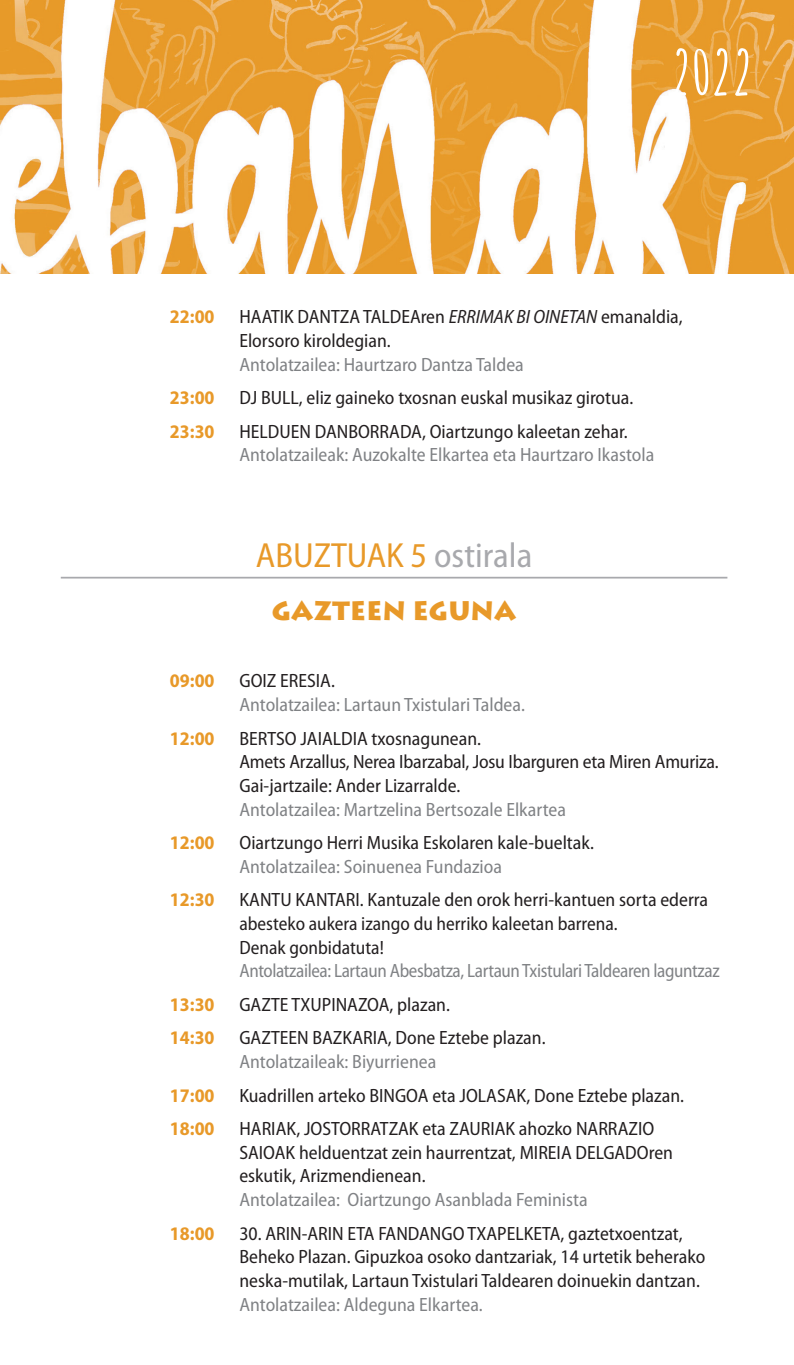
<style>
.page{position:relative;width:794px;height:1365px;background:#fff}
.page>*{position:absolute;margin:0;border:0;box-sizing:border-box;transform-origin:0 0}
.t1{font:700 60.9px "Amatic SC";color:#fff}
.t2{font:semi-condensed 35px "Myriad Pro";color:#e89929}
.t3{font:900 26.25px "Lithos Pro";color:#e89929}
.t4{font:semi-condensed 19.25px/23.6px "Myriad Pro";color:#231f20}
.t5{font:semi-condensed 19.25px "Myriad Pro";color:#808285}
.t6{font:semi-condensed 19.25px "Myriad Pro";letter-spacing:-.02em;color:#808285;scale:.96 1}
.t7{font:700 semi-condensed 19.25px "Myriad Pro";color:#e89929}
.s1{font-style:italic}
.s2{color:#a8a9ad}
</style>
<div class="page">
<img style="left:0;top:0;width:794px;height:274px">
<hr style="left:61px;top:576px;width:666px;height:2px;background:#a8a9ad">
<h1 class="t1" style="left:671px;top:26px;width:84px">2022</h1>
<p class="t7" style="left:170px;top:304px;width:46px">22:00</p>
<p class="t4" style="left:239px;top:305px;width:445px">HAATIK DANTZA TALDEAren <span class="s1">ERRIMAK BI OINETAN</span> emanaldia,<br>Elorsoro kiroldegian.</p>
<p class="t5" style="left:239px;top:352px;width:286px">Antolatzailea: Haurtzaro Dantza Taldea</p>
<p class="t7" style="left:170px;top:385px;width:46px">23:00</p>
<p class="t4" style="left:239px;top:386px;width:395px">DJ BULL, eliz gaineko txosnan euskal musikaz girotua.</p>
<p class="t7" style="left:170px;top:419px;width:46px">23:30</p>
<p class="t4" style="left:239px;top:419px;width:390px">HELDUEN DANBORRADA, Oiartzungo kaleetan zehar.</p>
<p class="t5" style="left:239px;top:443px;width:416px">Antolatzaileak: Auzokalte Elkartea eta Haurtzaro Ikastola</p>
<h2 class="t2" style="left:256px;top:533px;width:278px">ABUZTUAK 5 <span class="s2">ostirala</span></h2>
<h3 class="t3" style="left:272px;top:594px;width:246px">GAZTEEN EGUNA</h3>
<p class="t7" style="left:170px;top:668px;width:46px">09:00</p>
<p class="t4" style="left:239px;top:668px;width:97px">GOIZ ERESIA.</p>
<p class="t5" style="left:239px;top:692px;width:287px">Antolatzailea: Lartaun Txistulari Taldea.</p>
<p class="t7" style="left:170px;top:725px;width:46px">12:00</p>
<p class="t4" style="left:239px;top:726px;width:481px">BERTSO JAIALDIA txosnagunean.<br>Amets Arzallus, Nerea Ibarzabal, Josu Ibarguren eta Miren Amuriza.<br>Gai-jartzaile: Ander Lizarralde.</p>
<p class="t5" style="left:239px;top:797px;width:328px">Antolatzailea: Martzelina Bertsozale Elkartea</p>
<p class="t7" style="left:170px;top:830px;width:46px">12:00</p>
<p class="t4" style="left:239px;top:830px;width:356px">Oiartzungo Herri Musika Eskolaren kale-bueltak.</p>
<p class="t5" style="left:239px;top:854px;width:264px">Antolatzailea: Soinuenea Fundazioa</p>
<p class="t7" style="left:170px;top:887px;width:46px">12:30</p>
<p class="t4" style="left:239px;top:887px;width:470px">KANTU KANTARI. Kantuzale den orok herri-kantuen sorta ederra abesteko aukera izango du herriko kaleetan barrena.<br>Denak gonbidatuta!</p>
<p class="t6" style="left:239px;top:958px;width:501px">Antolatzailea: Lartaun Abesbatza, Lartaun Txistulari Taldearen laguntzaz</p>
<p class="t7" style="left:170px;top:991px;width:46px">13:30</p>
<p class="t4" style="left:239px;top:992px;width:212px">GAZTE TXUPINAZOA, plazan.</p>
<p class="t7" style="left:170px;top:1025px;width:46px">14:30</p>
<p class="t4" style="left:239px;top:1025px;width:308px">GAZTEEN BAZKARIA, Done Eztebe plazan.</p>
<p class="t5" style="left:239px;top:1049px;width:198px">Antolatzaileak: Biyurrienea</p>
<p class="t7" style="left:170px;top:1082px;width:46px">17:00</p>
<p class="t4" style="left:239px;top:1082px;width:446px">Kuadrillen arteko BINGOA eta JOLASAK, Done Eztebe plazan.</p>
<p class="t7" style="left:170px;top:1116px;width:46px">18:00</p>
<p class="t4" style="left:239px;top:1116px;width:435px">HARIAK, JOSTORRATZAK eta ZAURIAK ahozko NARRAZIO<br>SAIOAK helduentzat zein haurrentzat, MIREIA DELGADOren eskutik, Arizmendienean.</p>
<p class="t5" style="left:239px;top:1187px;width:350px">Antolatzailea: Oiartzungo Asanblada Feminista</p>
<p class="t7" style="left:170px;top:1220px;width:46px">18:00</p>
<p class="t4" style="left:239px;top:1220px;width:467px">30. ARIN-ARIN ETA FANDANGO TXAPELKETA, gaztetxoentzat,<br>Beheko Plazan. Gipuzkoa osoko dantzariak, 14 urtetik beherako neska-mutilak, Lartaun Txistulari Taldearen doinuekin dantzan.</p>
<p class="t5" style="left:239px;top:1292px;width:245px">Antolatzailea: Aldeguna Elkartea.</p>
</div>
